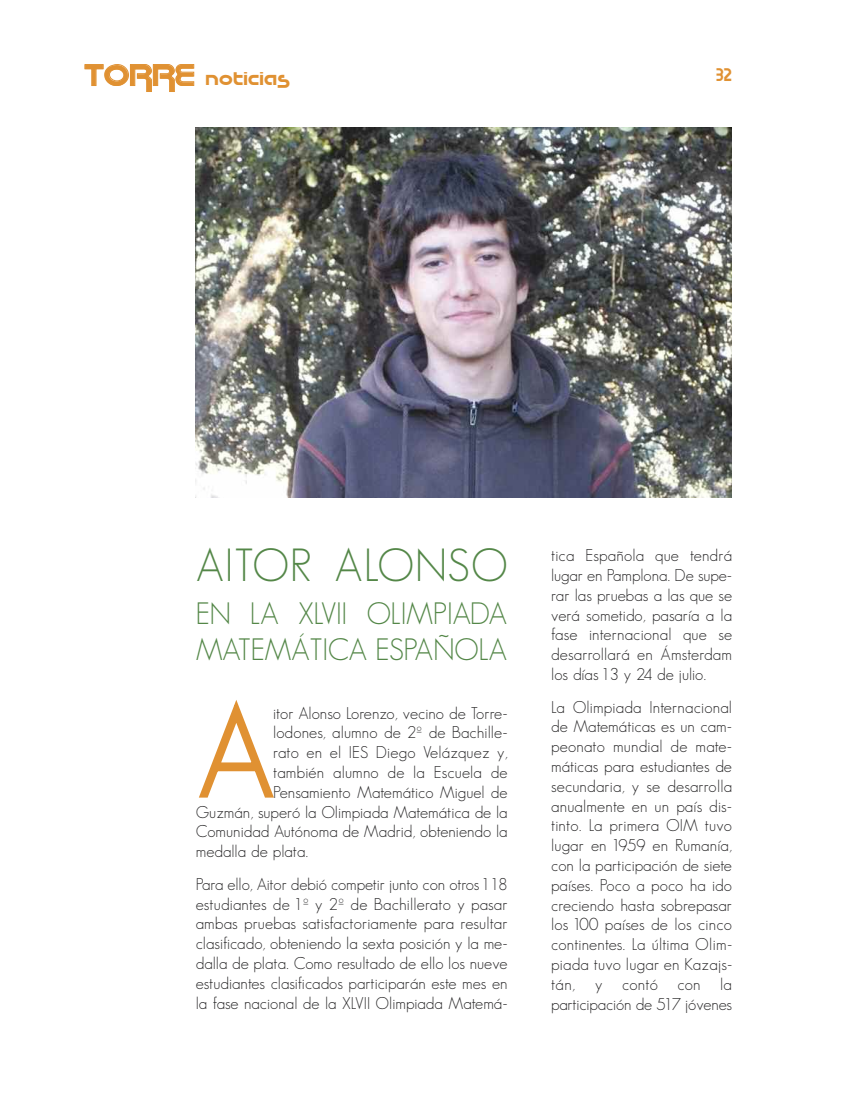
<style>
.page{position:relative;width:851px;height:1106px;background:#fff}
.page>*{position:absolute;margin:0;border:0;box-sizing:border-box;transform-origin:0 0}
.t1{font:122.1px "Bougan S Si";color:#e09132}
.t2{font:45px "Bougan S Si";letter-spacing:.015em;color:#548748}
.t3{font:30px/36px "Bougan S Si";letter-spacing:-.015em;color:#548748}
.t4{font:22.5px "Cupertino";color:#e09132}
.t5{font:16.5px/19.8px "Bougan S Si";color:#272627;text-align:justify}
.t6{font:16.5px "Cupertino";color:#e09132}
.s1{font-size:27px}
</style>
<div class="page">
<svg style="left:84px;top:64px;width:110px;height:28px"></svg>
<img style="left:196px;top:128px;width:535px;height:369px">
<svg style="left:199px;top:700px;width:75px;height:98px"></svg>
<h3 class="t4" style="left:84px;top:63px;width:208px"><span class="s1">TORRE</span> noticias</h3>
<p class="t6" style="left:716px;top:66px;width:17px">32</p>
<h2 class="t2" style="left:196px;top:539px;width:313px">AITOR ALONSO</h2>
<h3 class="t3" style="left:196px;top:595px;width:313px">EN LA XLVII OLIMPIADA<br>MATEMÁTICA ESPAÑOLA</h3>
<h1 class="t1" style="left:198px;top:682px;width:79px">A</h1>
<p class="t5" style="left:273px;top:703px;width:236px">itor Alonso Lorenzo, vecino de Torre-</p>
<p class="t5" style="left:273px;top:722px;width:236px">lodones, alumno de 2º de Bachille-</p>
<p class="t5" style="left:273px;top:742px;width:236px">rato en el IES Diego Velázquez y,</p>
<p class="t5" style="left:273px;top:762px;width:236px">también alumno de la Escuela de</p>
<p class="t5" style="left:273px;top:782px;width:236px">Pensamiento Matemático Miguel de</p>
<p class="t5" style="left:196px;top:802px;width:313px">Guzmán, superó la Olimpiada Matemática de la</p>
<p class="t5" style="left:196px;top:821px;width:313px">Comunidad Autónoma de Madrid, obteniendo la</p>
<p class="t5" style="left:196px;top:841px;width:114px">medalla de plata.</p>
<p class="t5" style="left:196px;top:874px;width:313px">Para ello, Aitor debió competir junto con otros 118 estudiantes de 1º y 2º de Bachillerato y pasar ambas pruebas satisfactoriamente para resultar clasificado, obteniendo la sexta posición y la me&shy;dalla de plata. Como resultado de ello los nueve estudiantes clasificados participarán este mes en la fase nacional de la XLVII Olimpiada Matemá-</p>
<p class="t5" style="left:551px;top:545px;width:182px">tica Española que tendrá lugar en Pamplona. De supe&shy;rar las pruebas a las que se verá sometido, pasaría a la fase internacional que se desarrollará en Ámsterdam los días 13 y 24 de julio.</p>
<p class="t5" style="left:551px;top:697px;width:183px">La Olimpiada Internacional de Matemáticas es un cam&shy;peonato mundial de mate&shy;máticas para estudiantes de secundaria, y se desarrolla anualmente en un país dis&shy;tinto. La primera OIM tuvo lugar en 1959 en Rumanía, con la participación de siete países. Poco a poco ha ido creciendo hasta sobrepasar los 100 países de los cinco continentes. La última Olim&shy;piada tuvo lugar en Kazajs&shy;tán, y contó con la participación de 517 jóvenes</p>
</div>
